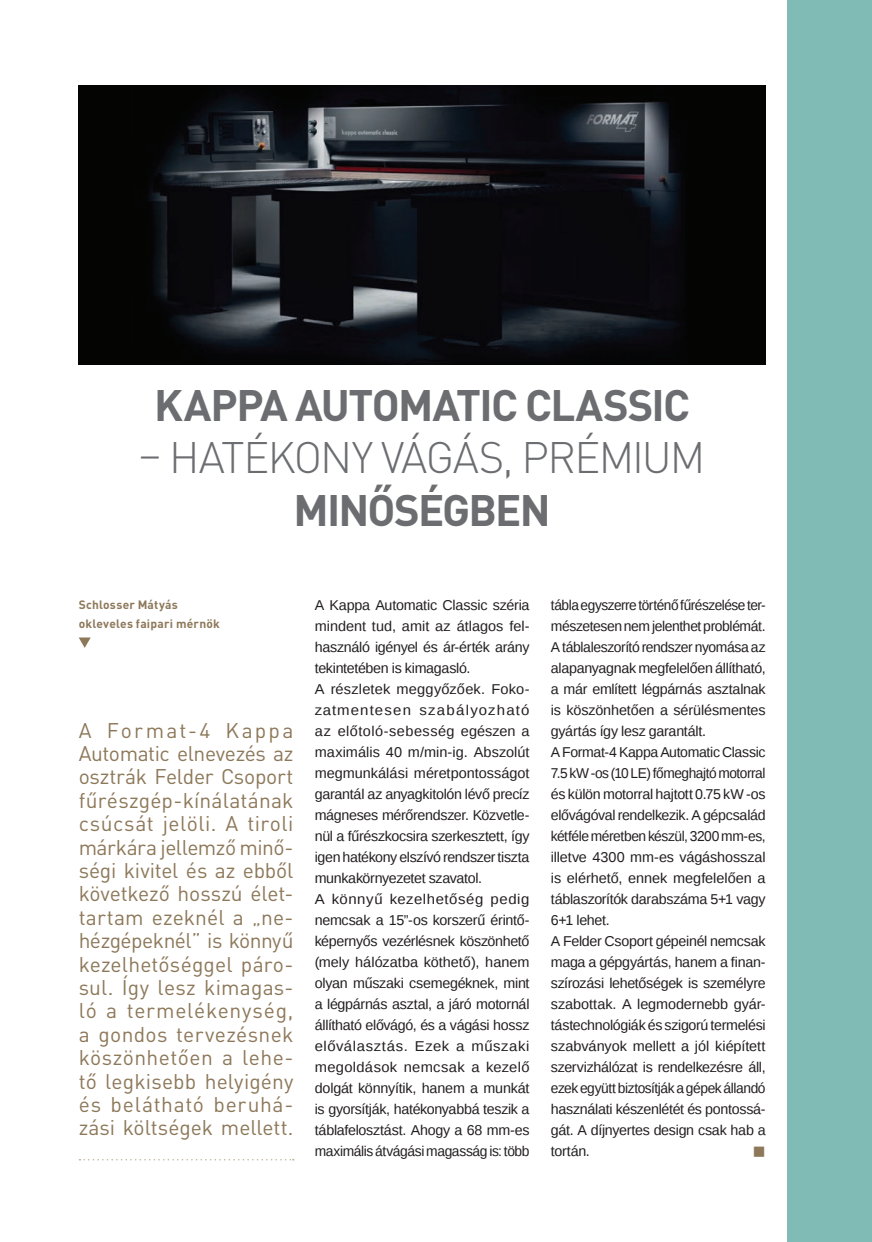
<style>
.page{position:relative;width:872px;height:1242px;background:#fff}
.page>*{position:absolute;margin:0;border:0;box-sizing:border-box;transform-origin:0 0}
.t1{font:700 43.5px "DIN Pro";letter-spacing:-.04em;color:#6c6d70}
.t2{font:300 43.5px "DIN Pro";letter-spacing:-.04em;color:#6c6d70}
.t3{font:21px/23.4px "DIN Pro";letter-spacing:.005em;color:#8d7859;text-align:justify}
.t4{font:21px "Liberation Sans";color:#8d7859}
.t5{font:14.25px/21px "Liberation Sans";letter-spacing:-.02em;color:#231f20;scale:.96 1}
.t6{font:14.25px/21px "Liberation Sans";letter-spacing:-.02em;color:#231f20}
.t7{font:700 12px/19.5px "DIN Pro";letter-spacing:.02em;color:#8d7859}
</style>
<div class="page">
<div style="left:787px;top:0;width:85px;height:1242px;background:#80bbb6"></div>
<svg style="left:79px;top:1159px;width:215px;height:1px"></svg>
<svg style="left:79px;top:637px;width:12px;height:11px"></svg>
<img style="left:79px;top:85px;width:686px;height:279px">
<h1 class="t1" style="left:154px;top:376px;width:537px">KAPPA AUTOMATIC CLASSIC</h1>
<h1 class="t2" style="left:139px;top:428px;width:568px">– HATÉKONY VÁGÁS, PRÉMIUM</h1>
<h1 class="t1" style="left:293px;top:480px;width:259px">MINŐSÉGBEN</h1>
<p class="t7" style="left:79px;top:594px;width:143px">Schlosser Mátyás okleveles faipari mérnök</p>
<p class="t3" style="left:79px;top:717px;width:216px">A Format-4 Kappa Automatic elnevezés az osztrák Felder Csoport fűrészgép-kínálatának csúcsát jelöli. A tiroli márkára jellemző minő&shy;ségi kivitel és az ebből következő hosszú élet&shy;tartam ezeknél a „ne&shy;hézgépeknél” is könnyű kezelhetőséggel páro&shy;sul. Így lesz kimagas&shy;ló a termelékenység, a gondos tervezésnek köszönhetően a lehe&shy;tő legkisebb helyigény és belátható beruhá&shy;zási költségek mellett.</p>
<p class="t6" style="left:315px;top:595px;width:216px">A Kappa Automatic Classic széria mindent tud, amit az átlagos fel&shy;használó igényel és ár-érték arány tekintetében is kimagasló.<br>A részletek meggyőzőek. Foko&shy;zatmentesen szabályozható az előtoló-sebesség egészen a maximális 40 m/min-ig. Abszolút megmunkálási méretpontosságot garantál az anyagkitolón lévő precíz mágneses mérőrendszer. Közvetle&shy;nül a fűrészkocsira szerkesztett, így igen hatékony elszívó rendszer tiszta munkakörnyezetet szavatol.<br>A könnyű kezelhetőség pedig nemcsak a 15”-os korszerű érintő&shy;képernyős vezérlésnek köszönhető (mely hálózatba köthető), hanem olyan műszaki csemegéknek, mint a légpárnás asztal, a járó motornál állítható elővágó, és a vágási hossz előválasztás. Ezek a műszaki megoldások nemcsak a kezelő dolgát könnyítik, hanem a munkát is gyorsítják, hatékonyabbá teszik a táblafelosztást. Ahogy a 68 mm-es maximális átvágási magasság is: több</p>
<p class="t5" style="left:551px;top:595px;width:225px">tábla egyszerre történő fűrészelése ter&shy;mészetesen nem jelenthet problémát.<br>A táblaleszorító rendszer nyomása az alapanyagnak megfelelően állítható, a már említett légpárnás asztalnak is köszönhetően a sérülésmentes gyártás így lesz garantált.<br>A Format-4 Kappa Automatic Classic 7.5 kW -os (10 LE) főmeghajtó motorral és külön motorral hajtott 0.75 kW -os elővágóval rendelkezik. A gépcsalád kétféle méretben készül, 3200 mm-es, illetve 4300 mm-es vágáshosszal is elérhető, ennek megfelelően a táblaszorítók darabszáma 5+1 vagy 6+1 lehet.<br>A Felder Csoport gépeinél nemcsak maga a gépgyártás, hanem a finan&shy;szírozási lehetőségek is személyre szabottak. A legmodernebb gyár&shy;tástechnológiák és szigorú termelési szabványok mellett a jól kiépített szervizhálózat is rendelkezésre áll, ezek együtt biztosítják a gépek állandó használati készenlétét és pontossá&shy;gát. A díjnyertes design csak hab a tortán.</p>
<h2 class="t4" style="left:753px;top:1138px;width:14px">■</h2>
</div>
